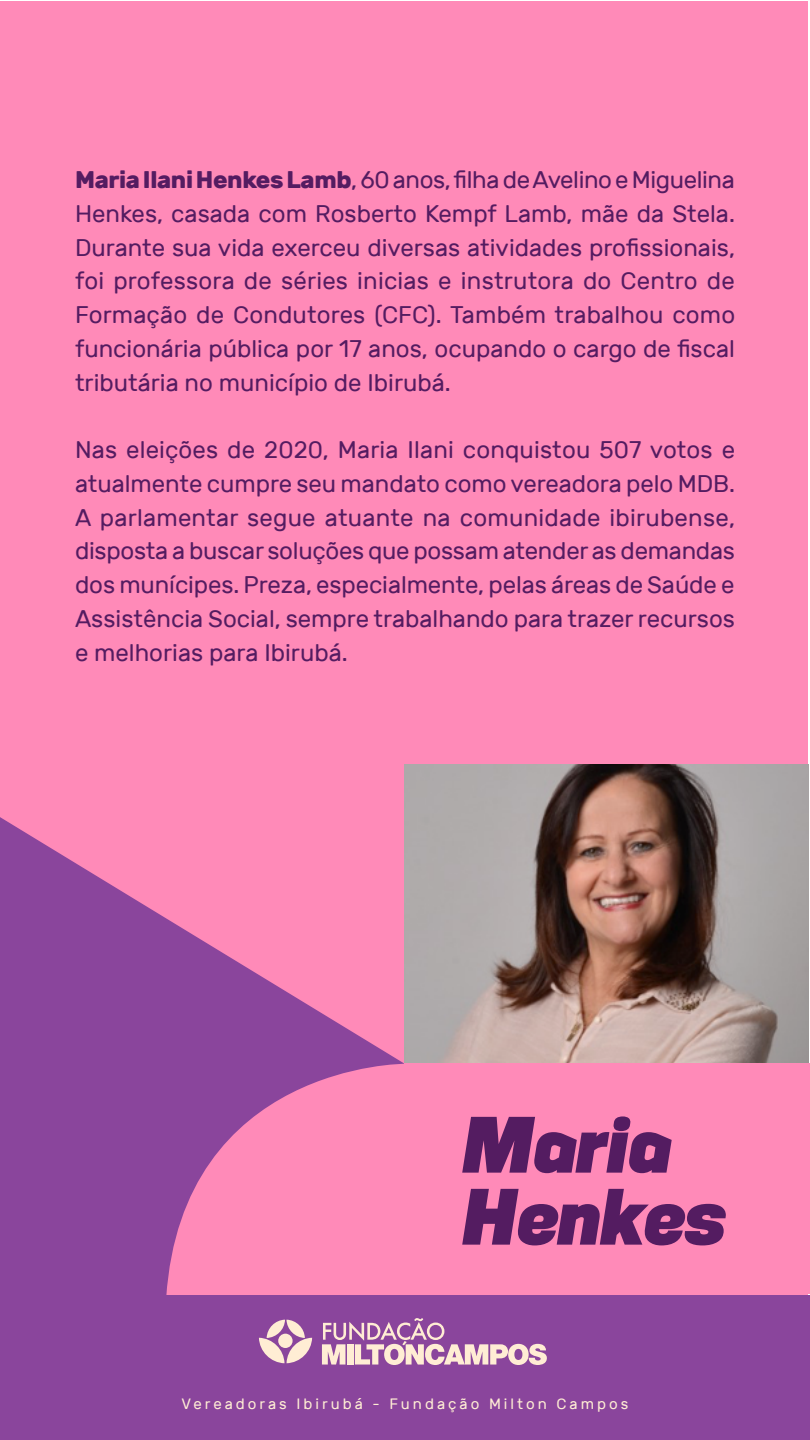
<style>
.page{position:relative;width:810px;height:1440px;background:#fff}
.page>*{position:absolute;margin:0;border:0;box-sizing:border-box;transform-origin:0 0}
.t1{font:italic 800 75px/72px "Konsens";color:#541c61}
.t2{font:24px/33.8px "Rubik";color:#541c61;text-align:justify}
.t3{font:15px "Rubik";letter-spacing:.2em;color:#ffedd4}
.s1{font-weight:700}
</style>
<div class="page">
<div style="left:0;top:1px;width:808px;height:1439px;background:#ff8ab8"></div>
<img style="left:405px;top:764px;width:404px;height:299px">
<svg style="left:0;top:810px;width:405px;height:485px;fill:#8a459c"></svg>
<div style="left:405px;top:1064px;width:405px;height:230px;background:#ff8ab8"></div>
<div style="left:0;top:1295px;width:810px;height:145px;background:#8a459c"></div>
<svg style="left:259px;top:1320px;width:53px;height:43px"></svg>
<svg style="left:322px;top:1318px;width:225px;height:47px"></svg>
<p class="t2" style="left:75px;top:163px;width:662px"><span class="s1">Maria Ilani Henkes Lamb</span>, 60 anos, filha de Avelino e Miguelina Henkes, casada com Rosberto Kempf Lamb, mãe da Stela.<br>Durante sua vida exerceu diversas atividades profissionais, foi professora de séries inicias e instrutora do Centro de Formação de Condutores (CFC). Também trabalhou como funcionária pública por 17 anos, ocupando o cargo de fiscal tributária no município de Ibirubá.</p>
<p class="t2" style="left:75px;top:433px;width:662px">Nas eleições de 2020, Maria Ilani conquistou 507 votos e atualmente cumpre seu mandato como vereadora pelo MDB.<br>A parlamentar segue atuante na comunidade ibirubense, disposta a buscar soluções que possam atender as demandas dos munícipes. Preza, especialmente, pelas áreas de Saúde e Assistência Social, sempre trabalhando para trazer recursos e melhorias para Ibirubá.</p>
<h1 class="t1" style="left:462px;top:1106px;width:265px">Maria<br>Henkes</h1>
<p class="t3" style="left:182px;top:1396px;width:448px">Vereadoras Ibirubá - Fundação Milton Campos</p>
</div>
